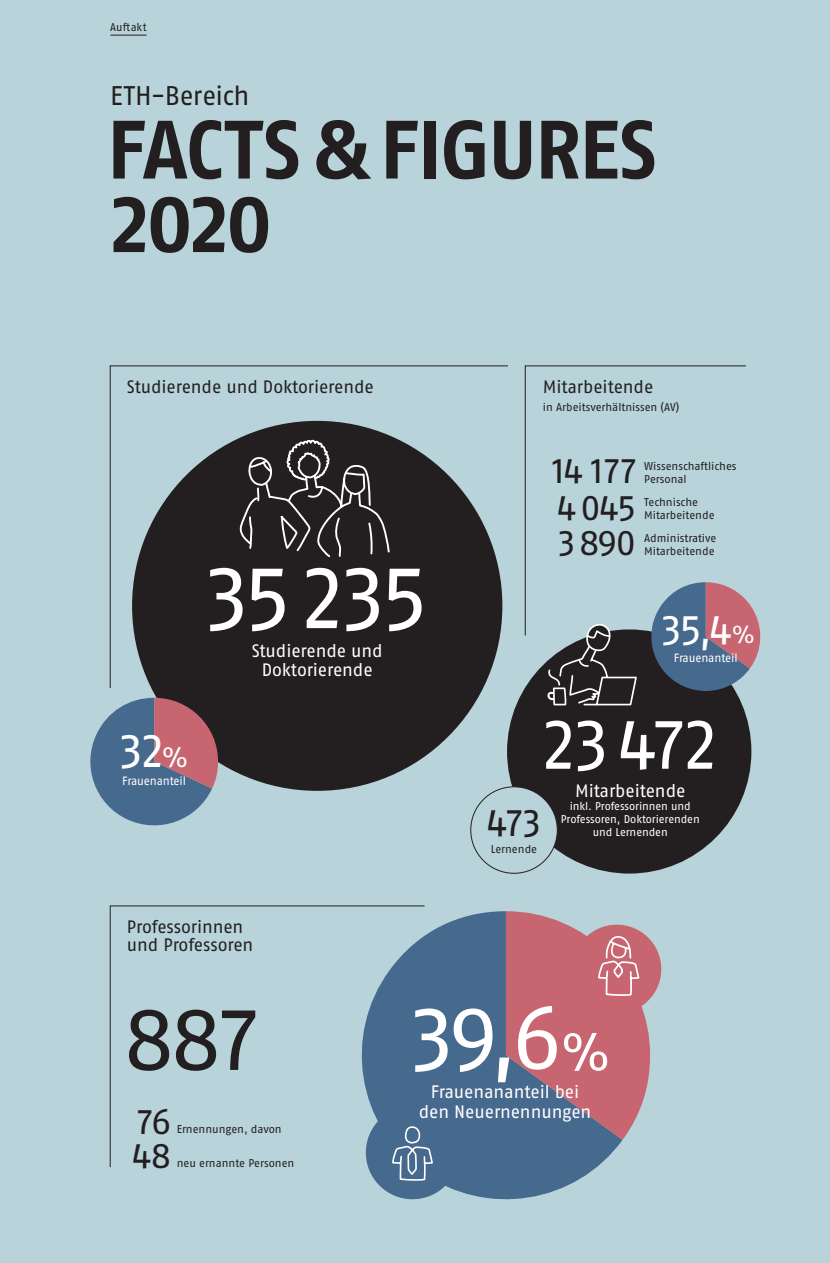
<style>
.page{position:relative;width:830px;height:1263px;background:#fff}
.page>*{position:absolute;margin:0;border:0;box-sizing:border-box;transform-origin:0 0}
.t1{font:90px "Fago OT";letter-spacing:-.055em;color:#fff}
.t2{font:90px "Fago OT";color:#231f20}
.t3{font:700 82.5px/73.5px "Fago OT";letter-spacing:-.025em;color:#231f20}
.t4{font:72px "Fago OT";letter-spacing:.005em;color:#fff}
.t5{font:48px "Fago OT";color:#fff}
.t6{font:42px "Fago OT";color:#fff}
.t7{font:39px "Fago OT";color:#231f20}
.t8{font:36px/34.2px "Fago OT";letter-spacing:-.02em;color:#231f20}
.t9{font:36px/35.2px "Fago OT";letter-spacing:-.04em;color:#231f20}
.t10{font:27px "Fago OT";letter-spacing:-.015em;color:#231f20}
.t11{font:18px/19.5px "Fago OT";letter-spacing:-.005em;color:#fff;text-align:center}
.t12{font:18px/18px "Fago OT";letter-spacing:-.01em;color:#231f20}
.t13{font:12px "Fago OT";letter-spacing:-.015em;color:#fff}
.t14{font:11.25px/12.8px "Fago OT";letter-spacing:-.005em;color:#231f20}
.t15{font:11.25px/12.8px "Fago OT";letter-spacing:-.01em;color:#fff;text-align:center}
.s1{font-size:28.05px}
.s2{font-size:24.45px}
.s3{font-size:52.5px}
</style>
<div class="page">
<div style="left:0;top:0;width:829px;height:1263px;background:#b8d3da"></div>
<svg style="left:383px;top:911px;width:239px;height:289px;background:#537597"></svg>
<div style="left:132px;top:421px;width:370px;height:370px;background:#231f20;border-radius:50%"></div>
<div style="left:507px;top:630px;width:243px;height:243px;background:#231f20;border-radius:50%"></div>
<svg style="left:524px;top:365px;width:222px;height:271px"></svg>
<svg style="left:109px;top:365px;width:399px;height:324px"></svg>
<svg style="left:90px;top:698px;width:128px;height:128px"></svg>
<svg style="left:643px;top:582px;width:116px;height:116px"></svg>
<svg style="left:545px;top:622px;width:92px;height:84px"></svg>
<div style="left:572px;top:925px;width:89px;height:88px;background:#c76570;border-radius:50%"></div>
<svg style="left:505px;top:911px;width:144px;height:229px"></svg>
<div style="left:365px;top:1106px;width:94px;height:93px;background:#46698e;border-radius:50%"></div>
<svg style="left:109px;top:905px;width:316px;height:263px"></svg>
<svg style="left:239px;top:439px;width:151px;height:120px"></svg>
<svg style="left:391px;top:1121px;width:42px;height:60px"></svg>
<hr style="left:110px;top:35px;width:36px;height:1px;background:#231f20">
<div style="left:470px;top:787px;width:87px;height:86px;background:#b8d3da;border-radius:50%"></div>
<p class="t14" style="left:110px;top:20px;width:38px">Auftakt</p>
<h3 class="t10" style="left:110px;top:79px;width:141px">ETH-Bereich</h3>
<h2 class="t3" style="left:107px;top:113px;width:551px">FACTS &amp; FIGURES<br>2020</h2>
<h3 class="t12" style="left:127px;top:378px;width:248px">Studierende und Doktorierende</h3>
<h1 class="t1" style="left:206px;top:543px;width:223px">35 235</h1>
<h3 class="t5" style="left:120px;top:721px;width:70px">32<span class="s1">%</span></h3>
<p class="t13" style="left:122px;top:773px;width:65px">Frauenanteil</p>
<h3 class="t11" style="left:251px;top:641px;width:132px">Studierende und<br>Doktorierende</h3>
<h3 class="t12" style="left:127px;top:918px;width:128px">Professorinnen und Professoren</h3>
<h3 class="t12" style="left:542px;top:378px;width:112px">Mitarbeitende</h3>
<p class="t14" style="left:542px;top:401px;width:138px">in Arbeitsverhältnissen (AV)</p>
<h3 class="t8" style="left:552px;top:453px;width:85px">14 177</h3>
<h3 class="t9" style="left:557px;top:490px;width:80px">4045<br>3890</h3>
<p class="t14" style="left:644px;top:460px;width:94px">Wissenschaftliches</p>
<p class="t14" style="left:644px;top:473px;width:44px">Personal</p>
<p class="t14" style="left:644px;top:496px;width:72px">Technische<br>Mitarbeitende</p>
<p class="t14" style="left:644px;top:532px;width:74px">Administrative<br>Mitarbeitende</p>
<h3 class="t6" style="left:661px;top:604px;width:95px">35,4<span class="s2">%</span></h3>
<p class="t13" style="left:673px;top:651px;width:65px">Frauenanteil</p>
<h3 class="t4" style="left:543px;top:700px;width:175px">23472</h3>
<h3 class="t7" style="left:486px;top:799px;width:56px">473</h3>
<p class="t14" style="left:490px;top:842px;width:48px">Lernende</p>
<h3 class="t11" style="left:575px;top:781px;width:112px">Mitarbeitende</h3>
<p class="t15" style="left:560px;top:800px;width:140px">inkl. Professorinnen und<br>Professoren, Doktorierenden und Lernenden</p>
<h1 class="t2" style="left:123px;top:984px;width:136px">887</h1>
<h3 class="t8" style="left:132px;top:1104px;width:41px">76<br>48</h3>
<p class="t14" style="left:177px;top:1123px;width:106px">Ernennungen, davon</p>
<p class="t14" style="left:177px;top:1157px;width:119px">neu ernannte Personen</p>
<h1 class="t1" style="left:411px;top:983px;width:200px">39,6<span class="s3">%</span></h1>
<h3 class="t11" style="left:418px;top:1082px;width:174px">Frauenananteil bei den Neuernennungen</h3>
</div>
